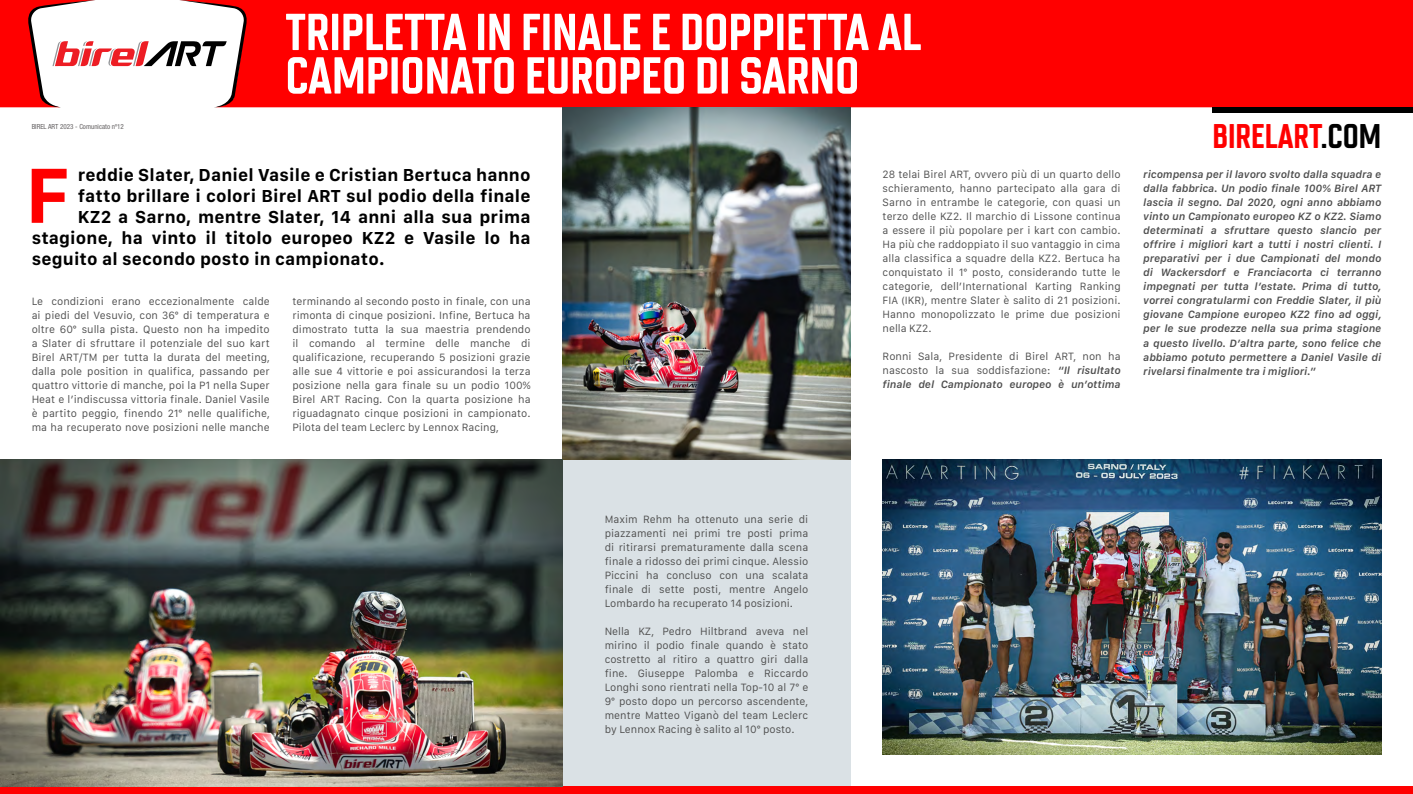
<style>
.page{position:relative;width:1413px;height:794px;background:#fff}
.page>*{position:absolute;margin:0;border:0;box-sizing:border-box;transform-origin:0 0}
.t1{font:700 81px "San Francisco Text";color:#f00}
.t2{font:700 51.8px/43.5px "Chromoxome Pro";color:#fff}
.t3{font:700 34.2px "Chromoxome Pro";color:#f00}
.t4{font:700 18px "San Francisco Text";letter-spacing:.01em;color:#000}
.t5{font:11px/14px "San Francisco Text";color:#4e4e4e;text-align:justify}
.t6{font:italic 600 11px/14px "San Francisco Text";color:#4e4e4e;text-align:justify}
.t7{font:condensed 7px "Helvetica Neue LT Pro";color:#656263}
.s1{font-weight:600;font-style:italic}
.s2{color:#000}
</style>
<div class="page">
<div style="left:562px;top:459px;width:289px;height:327px;background:#dae1e5"></div>
<div style="left:0;top:786px;width:1413px;height:8px;background:#f00"></div>
<div style="left:249px;top:0;width:1164px;height:107px;background:#f00"></div>
<svg style="left:0;top:0;width:249px;height:107px"></svg>
<div style="left:1212px;top:107px;width:201px;height:6px;background:#000"></div>
<img style="left:882px;top:459px;width:499px;height:295px">
<img style="left:562px;top:107px;width:289px;height:352px">
<img style="left:0;top:459px;width:562px;height:327px">
<h2 class="t2" style="left:285px;top:11px;width:637px">TRIPLETTA IN FINALE E DOPPIETTA AL<br>CAMPIONATO EUROPEO DI SARNO</h2>
<p class="t7" style="left:32px;top:122px;width:94px">BIREL ART 2023 - Comunicato nº12</p>
<h1 class="t1" style="left:25px;top:145px;width:46px">F</h1>
<h3 class="t4" style="left:78px;top:164px;width:454px">reddie Slater, Daniel Vasile e Cristian Bertuca hanno</h3>
<h3 class="t4" style="left:78px;top:185px;width:454px">fatto brillare i colori Birel ART sul podio della finale</h3>
<h3 class="t4" style="left:78px;top:206px;width:454px">KZ2 a Sarno, mentre Slater, 14 anni alla sua prima</h3>
<h3 class="t4" style="left:32px;top:227px;width:500px">stagione, ha vinto il titolo europeo KZ2 e Vasile lo ha</h3>
<h3 class="t4" style="left:32px;top:248px;width:354px">seguito al secondo posto in campionato.</h3>
<p class="t5" style="left:32px;top:295px;width:240px">Le condizioni erano eccezionalmente calde ai piedi del Vesuvio, con 36° di temperatura e oltre 60° sulla pista. Questo non ha impedito a Slater di sfruttare il potenziale del suo kart Birel ART/TM per tutta la durata del meeting, dalla pole position in qualifica, passando per quattro vittorie di manche, poi la P1 nella Super Heat e l’indiscussa vittoria finale. Daniel Vasile è partito peggio, finendo 21° nelle qualifiche, ma ha recuperato nove posizioni nelle manche</p>
<p class="t5" style="left:292px;top:295px;width:240px">terminando al secondo posto in finale, con una rimonta di cinque posizioni. Infine, Bertuca ha dimostrato tutta la sua maestria prendendo il comando al termine delle manche di qualificazione, recuperando 5 posizioni grazie alle sue 4 vittorie e poi assicurandosi la terza posizione nella gara finale su un podio 100% Birel ART Racing. Con la quarta posizione ha riguadagnato cinque posizioni in campionato.<br>Pilota del team Leclerc by Lennox Racing,</p>
<p class="t5" style="left:882px;top:168px;width:239px">28 telai Birel ART, ovvero più di un quarto dello schieramento, hanno partecipato alla gara di Sarno in entrambe le categorie, con quasi un terzo delle KZ2. Il marchio di Lissone continua a essere il più popolare per i kart con cambio.<br>Ha più che raddoppiato il suo vantaggio in cima alla classifica a squadre della KZ2. Bertuca ha conquistato il 1° posto, considerando tutte le categorie, dell’International Karting Ranking FIA (IKR), mentre Slater è salito di 21 posizioni.<br>Hanno monopolizzato le prime due posizioni nella KZ2.</p>
<p class="t5" style="left:882px;top:350px;width:239px">Ronni Sala, Presidente di Birel ART, non ha nascosto la sua soddisfazione: <span class="s1">“Il risultato finale del Campionato europeo è un’ottima</span></p>
<h3 class="t3" style="left:1212px;top:116px;width:170px">BIRELART<span class="s2">.COM</span></h3>
<p class="t6" style="left:1143px;top:167px;width:239px">ricompensa per il lavoro svolto dalla squadra e dalla fabbrica. Un podio finale 100% Birel ART lascia il segno. Dal 2020, ogni anno abbiamo vinto un Campionato europeo KZ o KZ2. Siamo determinati a sfruttare questo slancio per offrire i migliori kart a tutti i nostri clienti. I preparativi per i due Campionati del mondo di Wackersdorf e Franciacorta ci terranno impegnati per tutta l’estate. Prima di tutto, vorrei congratularmi con Freddie Slater, il più giovane Campione europeo KZ2 fino ad oggi, per le sue prodezze nella sua prima stagione a questo livello. D’altra parte, sono felice che abbiamo potuto permettere a Daniel Vasile di rivelarsi finalmente tra i migliori.”</p>
<p class="t5" style="left:605px;top:513px;width:205px">Maxim Rehm ha ottenuto una serie di piazzamenti nei primi tre posti prima di ritirarsi prematuramente dalla scena finale a ridosso dei primi cinque. Alessio Piccini ha concluso con una scalata finale di sette posti, mentre Angelo Lombardo ha recuperato 14 posizioni.</p>
<p class="t5" style="left:605px;top:625px;width:205px">Nella KZ, Pedro Hiltbrand aveva nel mirino il podio finale quando è stato costretto al ritiro a quattro giri dalla fine. Giuseppe Palomba e Riccardo Longhi sono rientrati nella Top-10 al 7° e 9° posto dopo un percorso ascendente, mentre Matteo Viganò del team Leclerc by Lennox Racing è salito al 10° posto.</p>
</div>
